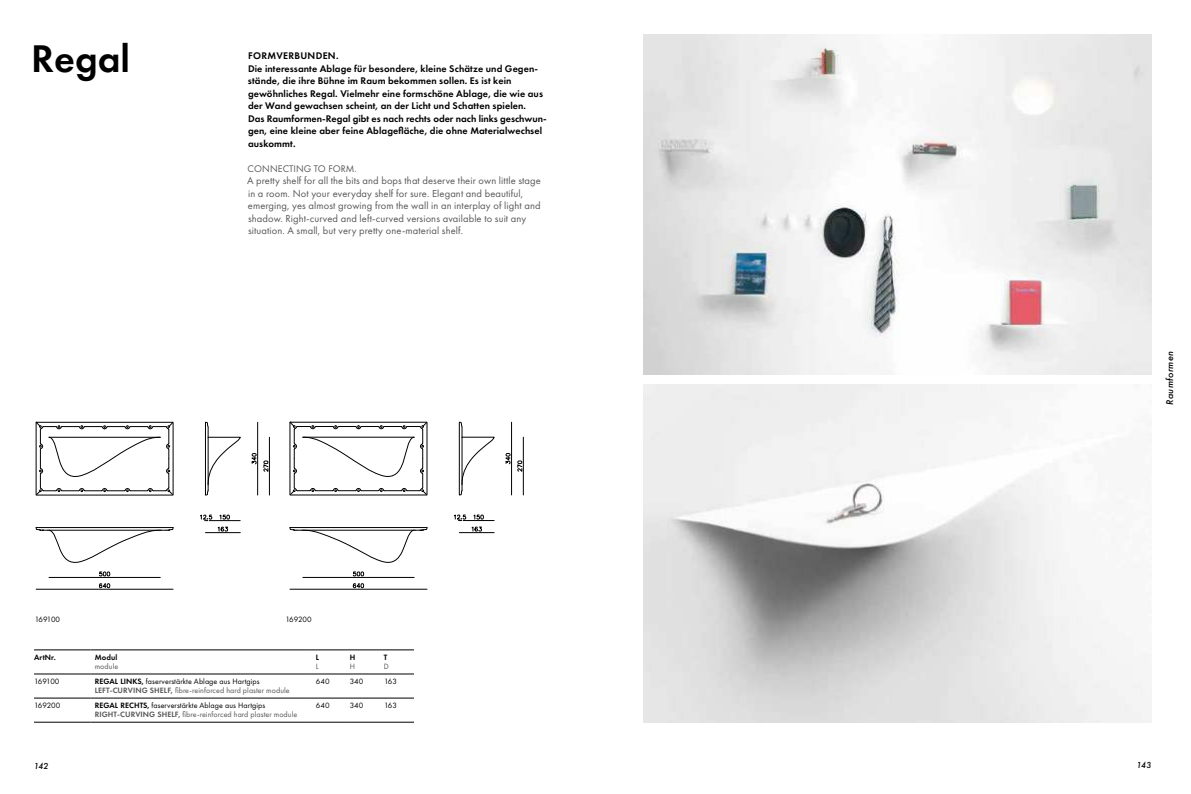
<style>
.page{position:relative;width:1191px;height:794px;background:#fff}
.page>*{position:absolute;margin:0;border:0;box-sizing:border-box;transform-origin:0 0}
.t1{font:600 40px "Futura PT";color:#000}
.t2{font:10.5px/12.5px "Futura PT";letter-spacing:.01em;color:#58585a}
.t3{font:600 10px/12.5px "Futura PT";letter-spacing:.01em;color:#000}
.t4{font:10px "Futura PT";letter-spacing:.01em;color:#58585a}
.t5{font:italic 500 9px "Futura";letter-spacing:.02em;color:#000}
.t6{font:8px/9px "Futura PT";letter-spacing:.01em;color:#58585a}
.t7{font:8px "Futura PT";color:#000}
.t8{font:600 8px "Futura PT";letter-spacing:.01em;color:#000}
.t9{font:italic 500 8px "Futura";letter-spacing:-.025em;color:#000}
.s1{font-weight:600;color:#000}
.s2{color:#000}
.s3{font-weight:600}
</style>
<div class="page">
<hr style="left:34px;top:674px;width:57px;height:1px;background:#000">
<hr style="left:91px;top:674px;width:221px;height:1px;background:#000">
<hr style="left:312px;top:674px;width:34px;height:1px;background:#000">
<hr style="left:346px;top:674px;width:34px;height:1px;background:#000">
<hr style="left:380px;top:674px;width:34px;height:1px;background:#000">
<hr style="left:34px;top:698px;width:57px;height:1px;background:#000">
<hr style="left:91px;top:698px;width:221px;height:1px;background:#000">
<hr style="left:312px;top:698px;width:34px;height:1px;background:#000">
<hr style="left:346px;top:698px;width:34px;height:1px;background:#000">
<hr style="left:380px;top:698px;width:34px;height:1px;background:#000">
<hr style="left:34px;top:722px;width:57px;height:1px;background:#000">
<hr style="left:91px;top:722px;width:221px;height:1px;background:#000">
<hr style="left:312px;top:722px;width:34px;height:1px;background:#000">
<hr style="left:346px;top:722px;width:34px;height:1px;background:#000">
<hr style="left:380px;top:722px;width:34px;height:1px;background:#000">
<hr style="left:34px;top:649px;width:57px;height:1px;background:#000">
<hr style="left:91px;top:649px;width:221px;height:1px;background:#000">
<hr style="left:312px;top:649px;width:34px;height:1px;background:#000">
<hr style="left:346px;top:649px;width:34px;height:1px;background:#000">
<hr style="left:380px;top:649px;width:34px;height:1px;background:#000">
<img style="left:643px;top:34px;width:508px;height:340px">
<img style="left:643px;top:384px;width:508px;height:338px">
<svg style="left:289px;top:421px;width:235px;height:169px"></svg>
<svg style="left:35px;top:421px;width:235px;height:169px"></svg>
<h1 class="t1" style="left:31px;top:36px;width:100px">Regal</h1>
<p class="t3" style="left:248px;top:50px;width:300px">FORMVERBUNDEN.<br>Die interessante Ablage für besondere, kleine Schätze und Gegen&shy;stände, die ihre Bühne im Raum bekommen sollen. Es ist kein gewöhnliches Regal. Vielmehr eine formschöne Ablage, die wie aus der Wand gewachsen scheint, an der Licht und Schatten spielen.<br>Das Raumformen-Regal gibt es nach rechts oder nach links geschwun&shy;gen, eine kleine aber feine Ablagefläche, die ohne Materialwechsel auskommt.</p>
<p class="t4" style="left:248px;top:163px;width:111px">CONNECTING TO FORM.</p>
<p class="t2" style="left:247px;top:175px;width:295px">A pretty shelf for all the bits and bops that deserve their own little stage in a room. Not your everyday shelf for sure. Elegant and beautiful, emerging, yes almost growing from the wall in an interplay of light and shadow. Right-curved and left-curved versions available to suit any situation. A small, but very pretty one-material shelf.</p>
<p class="t5" style="left:1165px;top:404px;width:55px;rotate:-90deg">Raumformen</p>
<p class="t7" style="left:35px;top:615px;width:27px">169100</p>
<p class="t7" style="left:285px;top:615px;width:28px">169200</p>
<p class="t8" style="left:34px;top:653px;width:23px">ArtNr.</p>
<p class="t8" style="left:95px;top:653px;width:24px">Modul</p>
<p class="t6" style="left:95px;top:662px;width:25px">module</p>
<p class="t8" style="left:316px;top:653px;width:5px">L</p>
<p class="t6" style="left:316px;top:662px;width:4px">L</p>
<p class="t8" style="left:350px;top:653px;width:7px">H</p>
<p class="t6" style="left:350px;top:662px;width:7px">H</p>
<p class="t8" style="left:384px;top:653px;width:5px">T</p>
<p class="t6" style="left:384px;top:662px;width:7px">D</p>
<p class="t7" style="left:34px;top:677px;width:27px">169100</p>
<p class="t6" style="left:95px;top:677px;width:197px"><span class="s1">REGAL LINKS,</span> <span class="s2">faserverstärkte Ablage aus Hartgips<br></span><span class="s3">LEFT-CURVING SHELF,</span> fibre-reinforced hard plaster module</p>
<p class="t7" style="left:316px;top:677px;width:15px">640</p>
<p class="t7" style="left:350px;top:677px;width:15px">340</p>
<p class="t7" style="left:384px;top:677px;width:14px">163</p>
<p class="t7" style="left:34px;top:701px;width:28px">169200</p>
<p class="t6" style="left:95px;top:701px;width:204px"><span class="s1">REGAL RECHTS,</span> <span class="s2">faserverstärkte Ablage aus Hartgips<br></span><span class="s3">RIGHT-CURVING SHELF,</span> fibre-reinforced hard plaster module</p>
<p class="t7" style="left:316px;top:701px;width:15px">640</p>
<p class="t7" style="left:350px;top:701px;width:15px">340</p>
<p class="t7" style="left:384px;top:701px;width:14px">163</p>
<p class="t9" style="left:34px;top:762px;width:16px">142</p>
<p class="t9" style="left:1136px;top:762px;width:16px">143</p>
</div>
